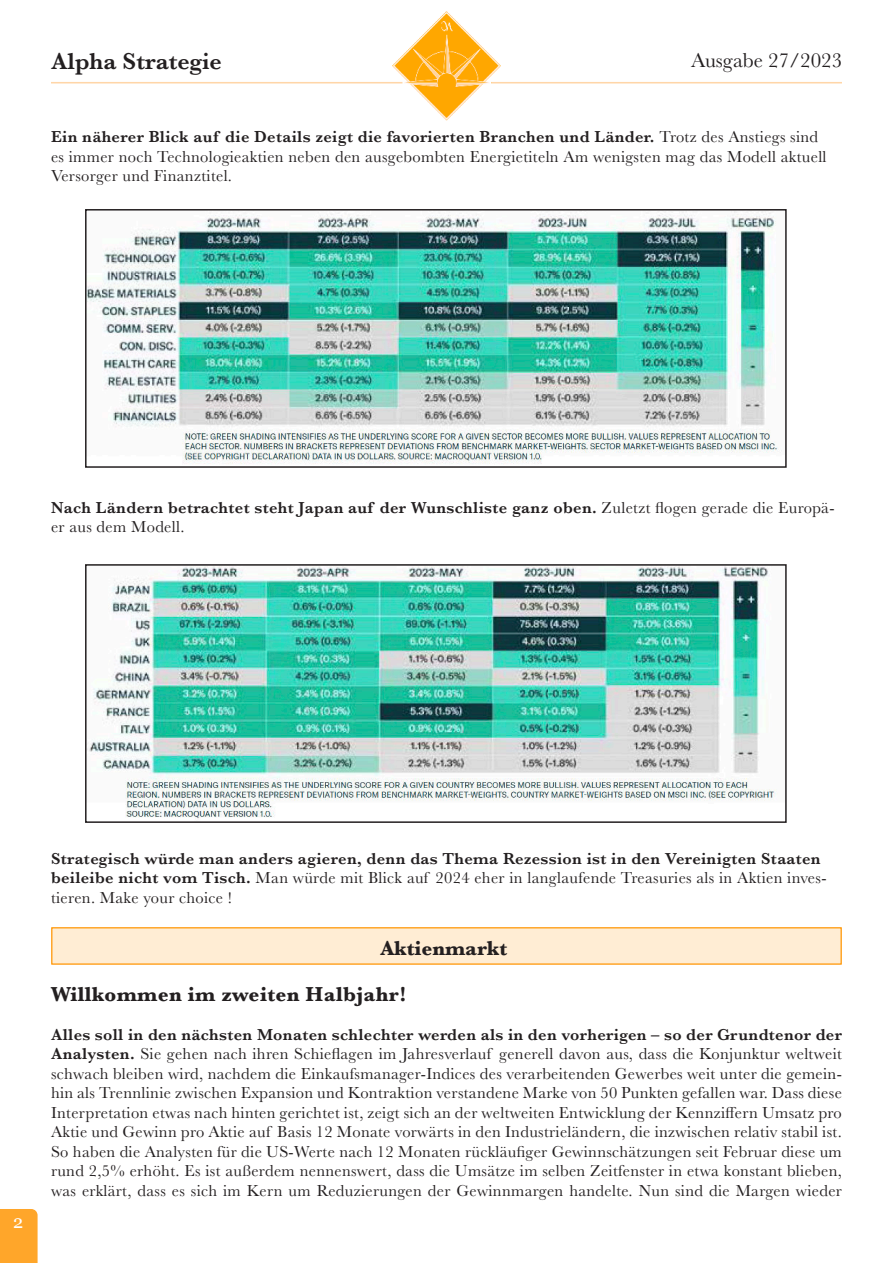
<style>
.page{position:relative;width:893px;height:1263px;background:#fff}
.page>*{position:absolute;margin:0;border:0;box-sizing:border-box;transform-origin:0 0}
.t1{font:600 24px "Baskerville";color:#231f20}
.t2{font:700 21px "Baskerville";letter-spacing:.02em;color:#231f20}
.t3{font:21px "Baskerville";color:#231f20}
.t4{font:700 21px "Baskerville";color:#231f20}
.t5{font:18px "Georgia";color:#fff}
.t6{font:16.5px/19.5px "Baskerville";letter-spacing:.02em;color:#231f20}
.t7{font:600 16.5px/19.5px "Baskerville";letter-spacing:.02em;color:#231f20}
.s1{font-weight:600}
.s2{font-weight:400}
</style>
<div class="page">
<img style="left:51px;top:11px;width:791px;height:110px">
<div style="left:0;top:1209px;width:38px;height:54px;background:#ffa62a"></div>
<div style="left:13px;top:1215px;width:19px;height:18px;background:#ffa62a"></div>
<div style="left:51px;top:927px;width:791px;height:38px;background:#ffedd4;border:2px solid #ffa62a"></div>
<img style="left:88px;top:212px;width:694px;height:252px">
<div style="left:85px;top:209px;width:702px;height:259px;border:2px solid #231f20"></div>
<img style="left:89px;top:567px;width:687px;height:252px">
<div style="left:85px;top:564px;width:702px;height:259px;border:2px solid #231f20"></div>
<h1 class="t1" style="left:51px;top:51px;width:172px">Alpha Strategie</h1>
<p class="t3" style="left:691px;top:53px;width:152px">Ausgabe 27/2023</p>
<p class="t6" style="left:51px;top:129px;width:777px"><span class="s1">Ein näherer Blick auf die Details zeigt die favorierten Branchen und Länder.</span> Trotz des Anstiegs sind es immer noch Technologieaktien neben den ausgebombten Energietiteln Am wenigsten mag das Modell aktuell<br>Versorger und Finanztitel.</p>
<p class="t7" style="left:51px;top:498px;width:785px">Nach Ländern betrachtet steht Japan auf der Wunschliste ganz oben. <span class="s2">Zuletzt flogen gerade die Europä&shy;er aus dem Modell.</span></p>
<p class="t5" style="left:13px;top:1215px;width:12px">2</p>
<p class="t7" style="left:51px;top:850px;width:777px">Strategisch würde man anders agieren, denn das Thema Rezession ist in den Vereinigten Staaten beileibe nicht vom Tisch. <span class="s2">Man würde mit Blick auf 2024 eher in langlaufende Treasuries als in Aktien inves&shy;tieren. Make your choice !</span></p>
<p class="t4" style="left:381px;top:941px;width:128px">Aktienmarkt</p>
<p class="t2" style="left:51px;top:986px;width:357px">Willkommen im zweiten Halbjahr!</p>
<p class="t6" style="left:51px;top:1025px;width:792px;text-align:justify"><span class="s1">Alles soll in den nächsten Monaten schlechter werden als in den vorherigen – so der Grundtenor der Analysten.</span> Sie gehen nach ihren Schieflagen im Jahresverlauf generell davon aus, dass die Konjunktur weltweit schwach bleiben wird, nachdem die Einkaufsmanager-Indices des verarbeitenden Gewerbes weit unter die gemein&shy;hin als Trennlinie zwischen Expansion und Kontraktion verstandene Marke von 50 Punkten gefallen war. Dass diese Interpretation etwas nach hinten gerichtet ist, zeigt sich an der weltweiten Entwicklung der Kennziffern Umsatz pro Aktie und Gewinn pro Aktie auf Basis 12 Monate vorwärts in den Industrieländern, die inzwischen relativ stabil ist.<br>So haben die Analysten für die US-Werte nach 12 Monaten rückläufiger Gewinnschätzungen seit Februar diese um rund 2,5% erhöht. Es ist außerdem nennenswert, dass die Umsätze im selben Zeitfenster in etwa konstant blieben, was erklärt, dass es sich im Kern um Reduzierungen der Gewinnmargen handelte. Nun sind die Margen wieder</p>
</div>
